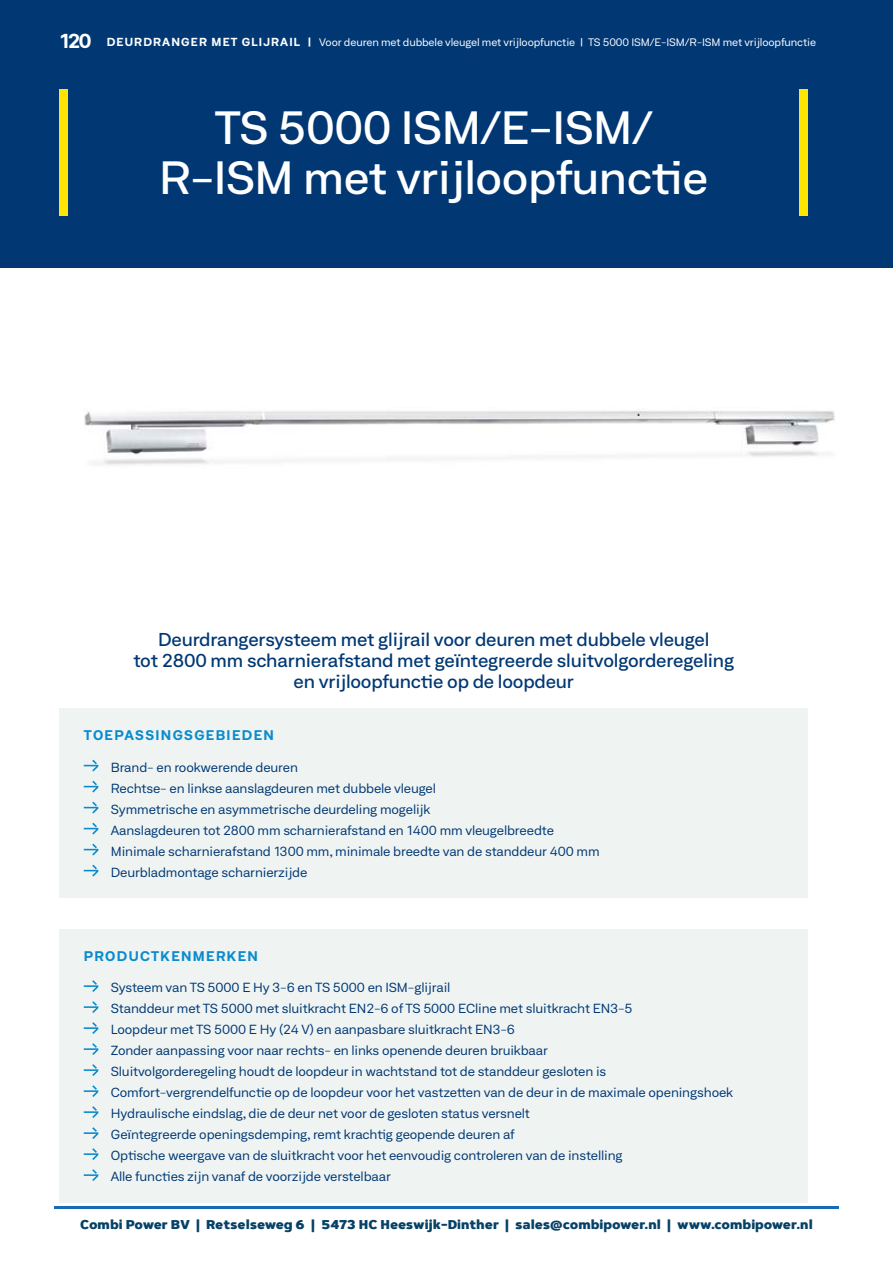
<style>
.page{position:relative;width:893px;height:1263px;background:#fff}
.page>*{position:absolute;margin:0;border:0;box-sizing:border-box;transform-origin:0 0}
.t1{font:500 expanded 45px/49.5px "Neufile Grotesk";letter-spacing:-.01em;color:#fff;text-align:center}
.t2{font:500 expanded 18px/21px "Neufile Grotesk";letter-spacing:-.01em;color:#013874;text-align:center}
.t3{font:700 expanded 13.5px "Neufile Grotesk";letter-spacing:.1em;color:#098bce}
.t4{font:expanded 12.75px/21px "Neufile Grotesk";letter-spacing:-.01em;color:#013874}
.t5{font:900 12.75px "Habanera";color:#064167}
.t6{font:700 expanded 11.25px "Neufile Grotesk";letter-spacing:.1em;color:#fff}
.t7{font:expanded 10.5px "Neufile Grotesk";letter-spacing:-.01em;color:#fff}
.s1{font-size:19.5px}
.s2{font-weight:700;font-size:11.25px}
</style>
<div class="page">
<hr style="left:54px;top:1206px;width:785px;height:3px;background:#176ab5">
<div style="left:0;top:0;width:893px;height:268px;background:#013874"></div>
<div style="left:60px;top:89px;width:8px;height:126px;background:#ffe501"></div>
<div style="left:799px;top:89px;width:9px;height:126px;background:#ffe501"></div>
<div style="left:60px;top:709px;width:748px;height:189px;background:#eff4f3"></div>
<svg style="left:84px;top:760px;width:14px;height:11px"></svg>
<svg style="left:84px;top:781px;width:14px;height:11px"></svg>
<svg style="left:84px;top:802px;width:14px;height:11px"></svg>
<svg style="left:84px;top:823px;width:14px;height:11px"></svg>
<svg style="left:84px;top:844px;width:14px;height:11px"></svg>
<svg style="left:84px;top:865px;width:14px;height:11px"></svg>
<div style="left:60px;top:929px;width:748px;height:273px;background:#eff4f3"></div>
<svg style="left:84px;top:980px;width:14px;height:12px"></svg>
<svg style="left:84px;top:1001px;width:14px;height:12px"></svg>
<svg style="left:84px;top:1022px;width:14px;height:12px"></svg>
<svg style="left:84px;top:1043px;width:14px;height:12px"></svg>
<svg style="left:84px;top:1064px;width:14px;height:12px"></svg>
<svg style="left:84px;top:1085px;width:14px;height:12px"></svg>
<svg style="left:84px;top:1106px;width:14px;height:12px"></svg>
<svg style="left:84px;top:1127px;width:14px;height:12px"></svg>
<svg style="left:84px;top:1148px;width:14px;height:12px"></svg>
<svg style="left:84px;top:1169px;width:14px;height:12px"></svg>
<img style="left:84px;top:410px;width:751px;height:55px">
<p class="t6" style="left:60px;top:35px;width:67px"><span class="s1">120</span> DEURDRA</p>
<p class="t6" style="left:171px;top:35px;width:108px">NGER MET GLIJRAI</p>
<p class="t7" style="left:294px;top:36px;width:524px"><span class="s2">L |</span> Voor deuren met dubbele vleugel met vrijloopfunctie | TS 5000 ISM/E-ISM/R-ISM met vrijloopfunctie</p>
<h1 class="t1" style="left:159px;top:102px;width:551px">TS 5000 ISM/E-ISM/<br>R-ISM met vrijloopfunctie</h1>
<h2 class="t2" style="left:133px;top:628px;width:602px">Deurdrangersysteem met glijrail voor deuren met dubbele vleugel<br>tot 2800 mm scharnierafstand met geïntegreerde sluitvolgorderegeling en vrijloopfunctie op de loopdeur</h2>
<p class="t3" style="left:84px;top:726px;width:190px">TOEPASSINGSGEBIEDEN</p>
<p class="t4" style="left:111px;top:756px;width:490px">Brand- en rookwerende deuren<br>Rechtse- en linkse aanslagdeuren met dubbele vleugel<br>Symmetrische en asymmetrische deurdeling mogelijk<br>Aanslagdeuren tot 2800 mm scharnierafstand en 1400 mm vleugelbreedte Minimale scharnierafstand 1300 mm, minimale breedte van de standdeur 400 mm Deurbladmontage scharnierzijde</p>
<p class="t3" style="left:84px;top:947px;width:174px">PRODUCTKENM ERKEN</p>
<p class="t4" style="left:111px;top:976px;width:624px">Systeem van TS 5000 E Hy 3-6 en TS 5000 en ISM-glijrail<br>Standdeur met TS 5000 met sluitkracht EN2-6 of TS 5000 ECline met sluitkracht EN3-5<br>Loopdeur met TS 5000 E Hy (24 V) en aanpasbare sluitkracht EN3-6<br>Zonder aanpassing voor naar rechts- en links openende deuren bruikbaar<br>Sluitvolgorderegeling houdt de loopdeur in wachtstand tot de standdeur gesloten is Comfort-vergrendelfunctie op de loopdeur voor het vastzetten van de deur in de maximale openingshoek Hydraulische eindslag, die de deur net voor de gesloten status versnelt<br>Geïntegreerde openingsdemping, remt krachtig geopende deuren af<br>Optische weergave van de sluitkracht voor het eenvoudig controleren van de instelling<br>Alle functies zijn vanaf de voorzijde verstelbaar</p>
<p class="t5" style="left:80px;top:1217px;width:734px">Combi Power BV | Retselseweg 6 | 5473 HC Heeswijk-Dinther | sales@combipower.nl | www.combipower.nl</p>
</div>
